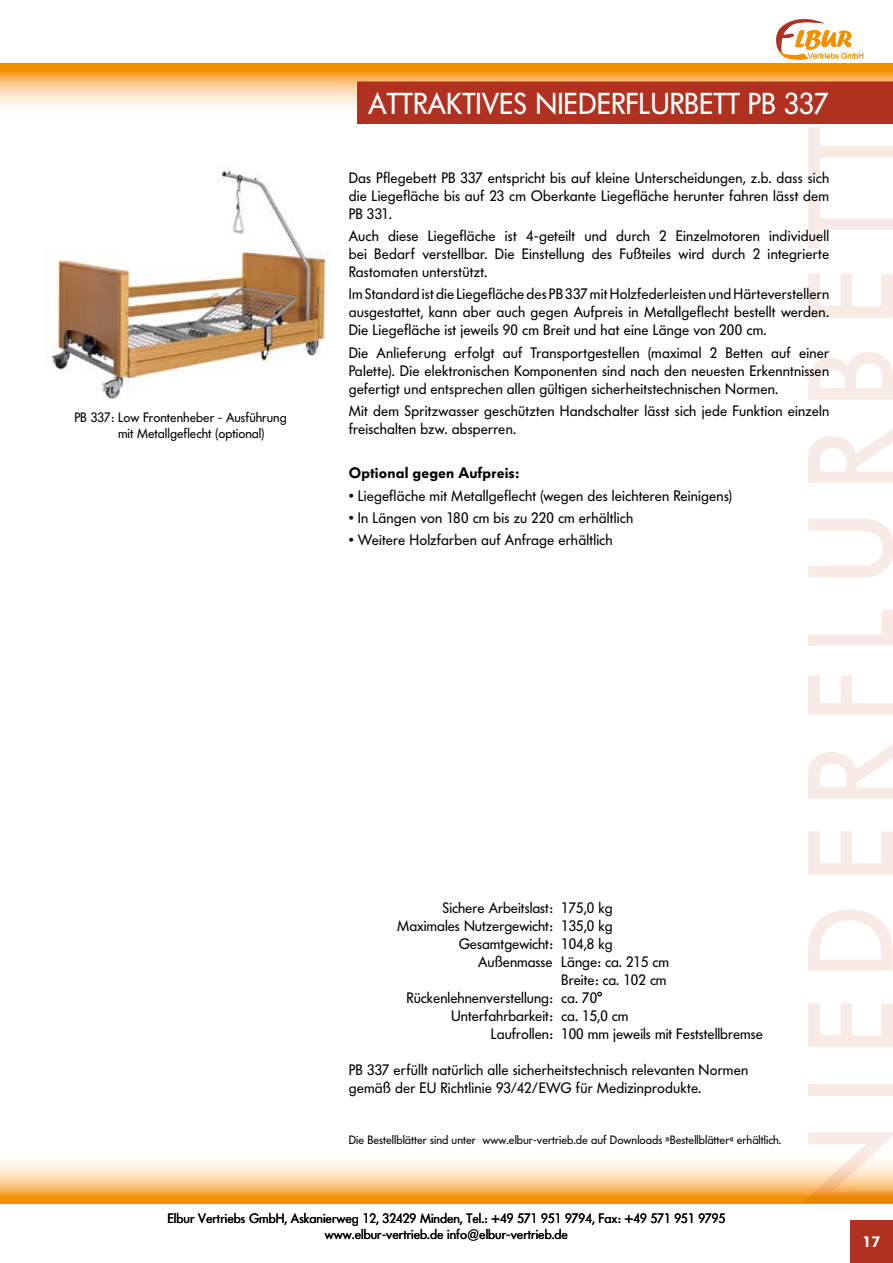
<style>
.page{position:relative;width:893px;height:1263px;background:#fff}
.page>*{position:absolute;margin:0;border:0;box-sizing:border-box;transform-origin:0 0}
.t1{font:500 120.3px "Futura BQ";letter-spacing:.175em;color:#f8eae4;scale:.94 1}
.t2{font:30px "Futura BQ";color:#fff}
.t3{font:15px/18px "Futura BQ";letter-spacing:.01em;color:#000;text-align:justify}
.t4{font:600 15px "Futura BQ";letter-spacing:.01em;color:#000}
.t5{font:600 15px "Futura BQ";color:#fff}
.t6{font:13.5px/16.2px "Futura BQ";color:#000;text-align:center}
.t7{font:12px "Futura BQ";color:#000}
</style>
<div class="page">
<div style="left:850px;top:1220px;width:43px;height:43px;background:#b13121"></div>
<svg style="left:1px;top:1160px;width:892px;height:43px;background:#faca8a"></svg>
<svg style="left:0;top:64px;width:893px;height:44px;background:#f8b862"></svg>
<svg style="left:0;top:1143px;width:1px;height:60px"></svg>
<svg style="left:776px;top:19px;width:87px;height:41px"></svg>
<div style="left:357px;top:81px;width:536px;height:43px;background:#b13121"></div>
<img style="left:51px;top:170px;width:278px;height:229px">
<p class="t6" style="left:118px;top:410px;width:170px;text-align:left;text-indent:-44px">PB 337: Low Frontenheber - Ausführung mit Metallgeflecht (optional)</p>
<h2 class="t2" style="left:368px;top:86px;width:463px">ATTRAKTIVES NIEDERFLURBETT PB 337</h2>
<h1 class="t1" style="left:782px;top:1210px;width:1156px;rotate:-90deg">NIEDERFLURBETT</h1>
<p class="t3" style="left:349px;top:169px;width:482px">Das Pflegebett PB 337 entspricht bis auf kleine Unterscheidungen, z.b. dass sich die Liegefläche bis auf 23 cm Oberkante Liegefläche herunter fahren lässt dem PB 331.</p>
<p class="t3" style="left:349px;top:227px;width:482px">Auch diese Liegefläche ist 4-geteilt und durch 2 Einzelmotoren individuell bei Bedarf verstellbar. Die Einstellung des Fußteiles wird durch 2 integrierte Rastomaten unterstützt.</p>
<p class="t3" style="left:349px;top:285px;width:482px">Im Standard ist die Liegefläche des PB 337 mit Holzfederleisten und Härteverstellern ausgestattet, kann aber auch gegen Aufpreis in Metallgeflecht bestellt werden.<br>Die Liegefläche ist jeweils 90 cm Breit und hat eine Länge von 200 cm.</p>
<p class="t3" style="left:349px;top:344px;width:482px">Die Anlieferung erfolgt auf Transportgestellen (maximal 2 Betten auf einer Palette). Die elektronischen Komponenten sind nach den neuesten Erkenntnissen gefertigt und entsprechen allen gültigen sicherheitstechnischen Normen.</p>
<p class="t3" style="left:349px;top:402px;width:482px">Mit dem Spritzwasser geschützten Handschalter lässt sich jede Funktion einzeln freischalten bzw. absperren.</p>
<p class="t4" style="left:349px;top:464px;width:172px">Optional gegen Aufpreis:</p>
<p class="t3" style="left:349px;top:487px;width:385px">• Liegefläche mit Metallgeflecht (wegen des leichteren Reinigens)</p>
<p class="t3" style="left:349px;top:509px;width:286px">• In Längen von 180 cm bis zu 220 cm erhältlich</p>
<p class="t3" style="left:349px;top:531px;width:266px">• Weitere Holzfarben auf Anfrage erhältlich</p>
<p class="t3" style="left:442px;top:899px;width:172px">Sichere Arbeitslast: 175,0 kg</p>
<p class="t3" style="left:397px;top:917px;width:217px">Maximales Nutzergewicht: 135,0 kg</p>
<p class="t3" style="left:459px;top:935px;width:155px">Gesamtgewicht: 104,8 kg</p>
<p class="t3" style="left:478px;top:953px;width:192px">Außenmasse Länge: ca. 215 cm</p>
<p class="t3" style="left:561px;top:971px;width:107px">Breite: ca. 102 cm</p>
<p class="t3" style="left:407px;top:989px;width:197px">Rückenlehnenverstellung: ca. 70°</p>
<p class="t3" style="left:451px;top:1007px;width:179px">Unterfahrbarkeit: ca. 15,0 cm</p>
<p class="t3" style="left:491px;top:1025px;width:274px">Laufrollen: 100 mm jeweils mit Feststellbremse</p>
<p class="t3" style="left:349px;top:1061px;width:401px">PB 337 erfüllt natürlich alle sicherheitstechnisch relevanten Normen gemäß der EU Richtlinie 93/42/EWG für Medizinprodukte.</p>
<p class="t7" style="left:349px;top:1132px;width:434px">Die Bestellblätter sind unter www.elbur-vertrieb.de auf Downloads »Bestellblätter« erhältlich.</p>
<p class="t6" style="left:167px;top:1210px;width:559px">Elbur Vertriebs GmbH, Askanierweg 12, 32429 Minden, Tel.: +49 571 951 9794, Fax: +49 571 951 9795 www.elbur-vertrieb.de info@elbur-vertrieb.de</p>
<p class="t5" style="left:863px;top:1233px;width:19px">17</p>
</div>
